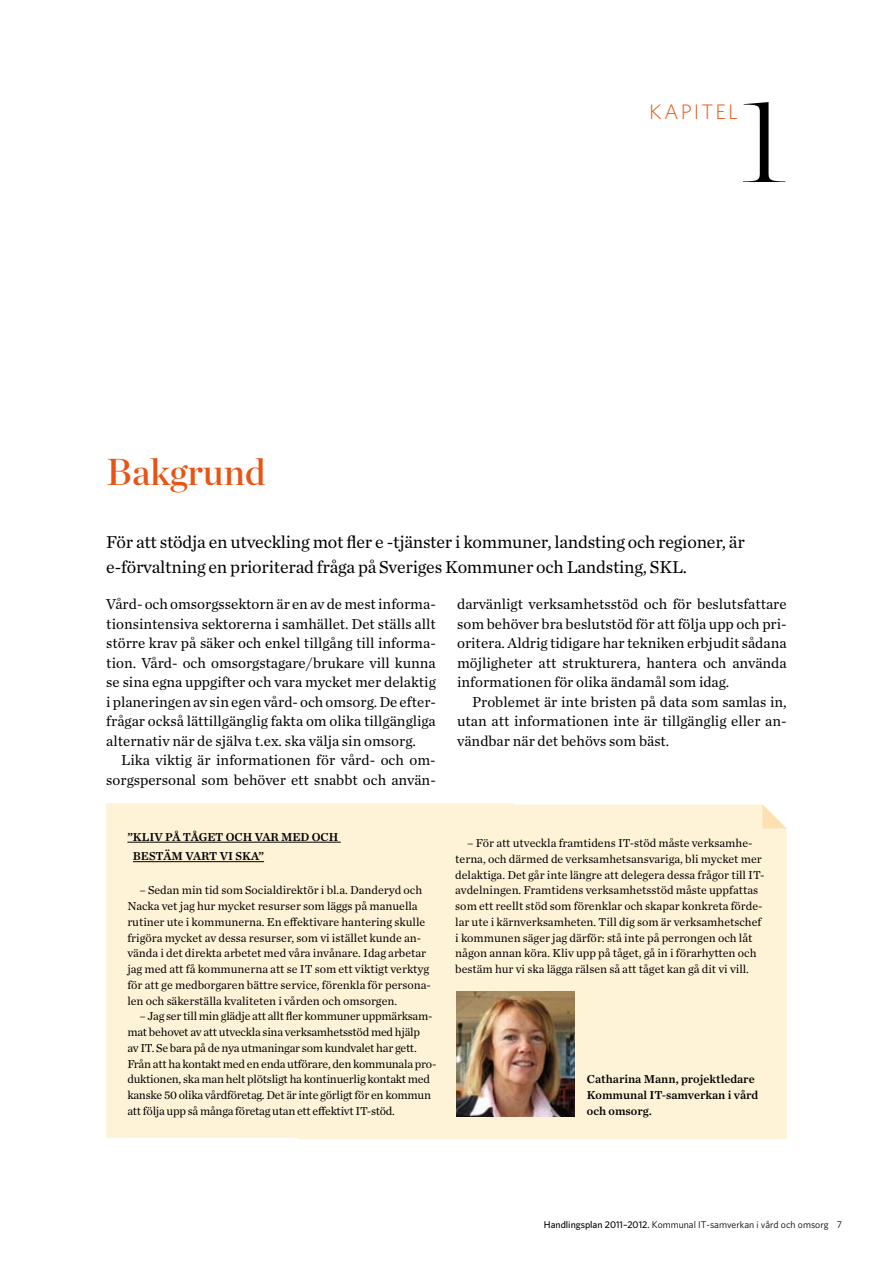
<style>
.page{position:relative;width:893px;height:1263px;background:#fff}
.page>*{position:absolute;margin:0;border:0;box-sizing:border-box;transform-origin:0 0}
.t1{font:200 120px "Chronicle Display";color:#000}
.t2{font:37.5px "Chronicle Display Semi";color:#e85415}
.t3{font:300 21px "Whitney";letter-spacing:.1em;color:#e85415}
.t4{font:18px/24.3px "Chronicle Text G1";letter-spacing:-.01em;color:#000}
.t5{font:15px/19.5px "Chronicle Text G1";color:#000;text-align:justify}
.t6{font:12px/15.8px "Chronicle Text G1";color:#000}
.t7{font:12px/15.8px "Chronicle Text G1";letter-spacing:-.02em;color:#000}
.t8{font:12px/15.8px "Chronicle Text G1 Semi";color:#000}
.t9{font:9.75px "Whitney";color:#000}
.s1{font-weight:500}
</style>
<div class="page">
<div style="left:106px;top:804px;width:407px;height:334px;background:#fff3d7"></div>
<div style="left:297px;top:804px;width:489px;height:335px;background:#fff3d7"></div>
<svg style="left:762px;top:804px;width:24px;height:24px"></svg>
<hr style="left:127px;top:842px;width:214px;height:1px;background:#000">
<hr style="left:133px;top:861px;width:131px;height:1px;background:#000">
<img style="left:457px;top:991px;width:117px;height:125px">
<h2 class="t2" style="left:106px;top:442px;width:161px">Bakgrund</h2>
<h3 class="t3" style="left:649px;top:99px;width:90px">KAPITEL</h3>
<h1 class="t1" style="left:740px;top:49px;width:48px">1</h1>
<h3 class="t4" style="left:106px;top:529px;width:640px">För att stödja en utveckling mot fler e -tjänster i kommuner, landsting och regioner, är e-förvaltning en prioriterad fråga på Sveriges Kommuner och Landsting, SKL.</h3>
<p class="t5" style="left:106px;top:593px;width:331px">Vård- och omsorgssektorn är en av de mest informa&shy;tionsintensiva sektorerna i samhället. Det ställs allt större krav på säker och enkel tillgång till informa&shy;tion. Vård- och omsorgstagare/brukare vill kunna se sina egna uppgifter och vara mycket mer delaktig i planeringen av sin egen vård- och omsorg. De efter&shy;frågar också lättillgänglig fakta om olika tillgängliga alternativ när de själva t.ex. ska välja sin omsorg.</p>
<p class="t5" style="left:106px;top:749px;width:331px;text-align:right">Lika viktig är informationen för vård- och om&shy;sorgspersonal som behöver ett snabbt och använ-</p>
<p class="t5" style="left:457px;top:593px;width:331px">darvänligt verksamhetsstöd och för beslutsfattare som behöver bra beslutstöd för att följa upp och pri&shy;oritera. Aldrig tidigare har tekniken erbjudit sådana möjligheter att strukturera, hantera och använda informationen för olika ändamål som idag.</p>
<p class="t5" style="left:457px;top:691px;width:331px;text-indent:15px">Problemet är inte bristen på data som samlas in, utan att informationen inte är tillgänglig eller an&shy;vändbar när det behövs som bäst.</p>
<p class="t8" style="left:133px;top:826px;width:207px;line-height:19.5px;text-indent:-6px">”Kliv på tåget och var med och bestäm vart vi ska”</p>
<p class="t6" style="left:127px;top:882px;width:305px;text-indent:12px">– Sedan min tid som Socialdirektör i bl.a. Danderyd och Nacka vet jag hur mycket resurser som läggs på manuella rutiner ute i kommunerna. En effektivare hantering skulle frigöra mycket av dessa resurser, som vi istället kunde an&shy;vända i det direkta arbetet med våra invånare. Idag arbetar jag med att få kommunerna att se IT som ett viktigt verktyg för att ge medborgaren bättre service, förenkla för persona&shy;len och säkerställa kvaliteten i vården och omsorgen.</p>
<p class="t7" style="left:127px;top:1008px;width:311px;text-indent:12px">– Jag ser till min glädje att allt fler kommuner uppmärksam&shy;mat behovet av att utveckla sina verksamhetsstöd med hjälp<br>av IT. Se bara på de nya utmaningar som kundvalet har gett.<br>Från att ha kontakt med en enda utförare, den kommunala pro&shy;duktionen, ska man helt plötsligt ha kontinuerlig kontakt med kanske 50 olika vårdföretag. Det är inte görligt för en kommun att följa upp så många företag utan ett effektivt IT-stöd.</p>
<p class="t6" style="left:455px;top:834px;width:311px;text-indent:12px">– För att utveckla framtidens IT-stöd måste verksamhe&shy;terna, och därmed de verksamhetsansvariga, bli mycket mer delaktiga. Det går inte längre att delegera dessa frågor till IT&shy;avdelningen. Framtidens verksamhetsstöd måste uppfattas som ett reellt stöd som förenklar och skapar konkreta förde&shy;lar ute i kärnverksamheten. Till dig som är verksamhetschef i kommunen säger jag därför: stå inte på perrongen och låt någon annan köra. Kliv upp på tåget, gå in i förarhytten och bestäm hur vi ska lägga rälsen så att tåget kan gå dit vi vill.</p>
<p class="t8" style="left:587px;top:1071px;width:173px">Catharina Mann, projektledare<br>Kommunal IT-samverkan i vård och omsorg.</p>
<p class="t9" style="left:544px;top:1218px;width:300px"><span class="s1">Handlingsplan 2011–2012.</span> Kommunal IT-samverkan i vård och omsorg 7</p>
</div>
